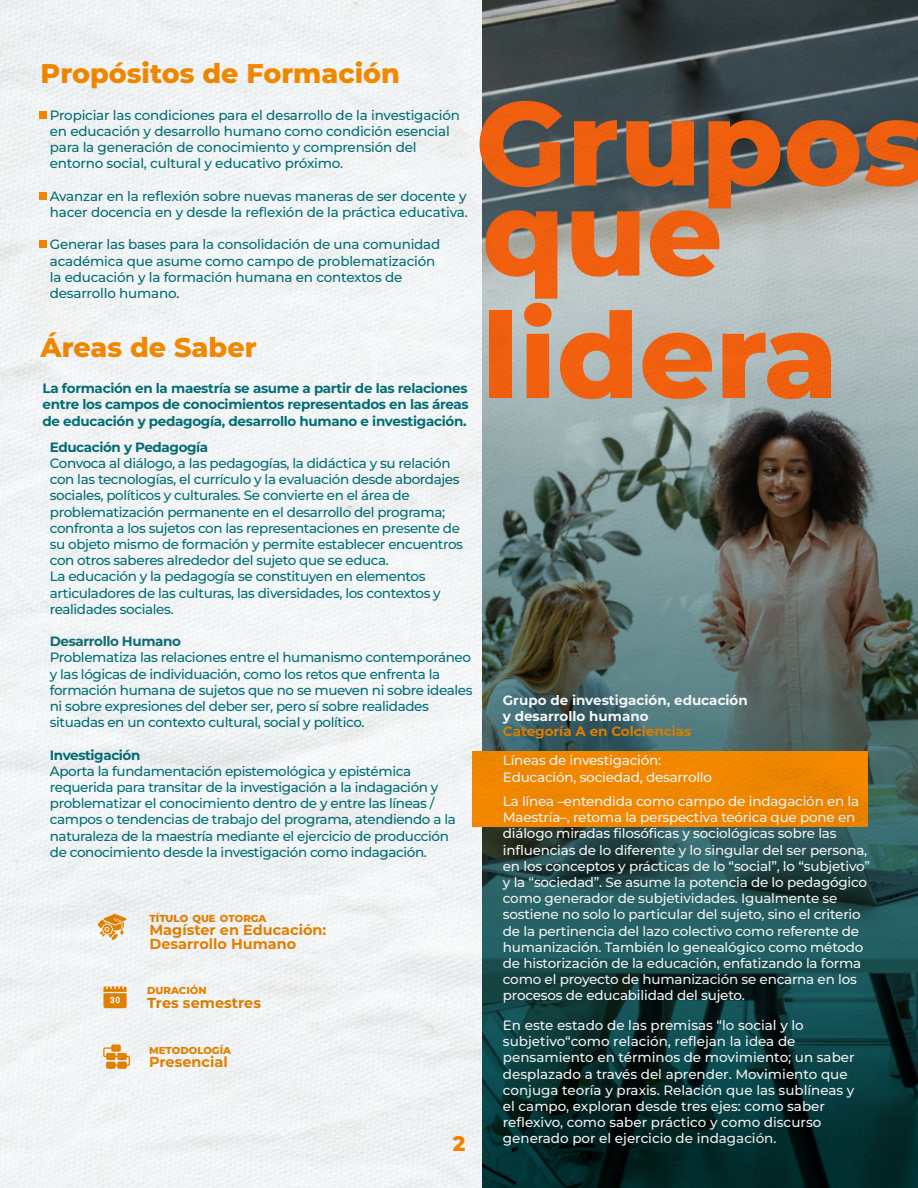
<style>
.page{position:relative;width:918px;height:1188px;background:#fff}
.page>*{position:absolute;margin:0;border:0;box-sizing:border-box;transform-origin:0 0}
.t1{font:800 118.5px/90.2px "Montserrat";color:#fc6410}
.t2{font:800 27px "Montserrat";color:#ff8e00}
.t3{font:800 21px "Montserrat";color:#ff8e00}
.t4{font:700 14.4px/13.5px "Montserrat";color:#f08700}
.t5{font:700 14.4px "Montserrat";color:#e88302}
.t6{font:500 13.5px/16.2px "Montserrat";letter-spacing:-.03em;color:#03737c}
.t7{font:500 13.5px/16.2px "Montserrat";letter-spacing:-.015em;color:#fff}
.t8{font:700 13.5px/16.2px "Montserrat";letter-spacing:-.025em;color:#03737c;text-align:justify}
.t9{font:700 13.5px/16.2px "Montserrat";color:#fff}
.t10{font:700 13.5px "Montserrat";color:#e88302}
.t11{font:700 13.5px "Montserrat";letter-spacing:-.03em;color:#03707a}
.t12{font:700 13.5px "Montserrat";letter-spacing:-.03em;color:#11727b}
.t13{font:800 10.05px "Montserrat";color:#f08700}
</style>
<div class="page">
<img style="left:0;top:0;width:918px;height:1188px">
<h2 class="t2" style="left:41px;top:56px;width:361px">Propósitos de Formación</h2>
<p class="t6" style="left:50px;top:106px;width:412px">Propiciar las condiciones para el desarrollo de la investigación en educación y desarrollo humano como condición esencial para la generación de conocimiento y comprensión del entorno social, cultural y educativo próximo.</p>
<p class="t6" style="left:50px;top:187px;width:419px">Avanzar en la reflexión sobre nuevas maneras de ser docente y hacer docencia en y desde la reflexión de la práctica educativa.</p>
<p class="t6" style="left:50px;top:236px;width:392px">Generar las bases para la consolidación de una comunidad académica que asume como campo de problematización la educación y la formación humana en contextos de desarrollo humano.</p>
<h2 class="t2" style="left:41px;top:329px;width:218px">Áreas de Saber</h2>
<p class="t8" style="left:43px;top:380px;width:428px">La formación en la maestría se asume a partir de las relaciones entre los campos de conocimientos representados en las áreas de educación y pedagogía, desarrollo humano e investigación.</p>
<h1 class="t1" style="left:476px;top:95px;width:453px">Grupos que</h1>
<h1 class="t1" style="left:482px;top:308px;width:357px">lidera</h1>
<p class="t11" style="left:50px;top:438px;width:160px">Educación y Pedagogía</p>
<p class="t6" style="left:50px;top:455px;width:415px">Convoca al diálogo, a las pedagogías, la didáctica y su relación con las tecnologías, el currículo y la evaluación desde abordajes sociales, políticos y culturales. Se convierte en el área de problematización permanente en el desarrollo del programa; confronta a los sujetos con las representaciones en presente de su objeto mismo de formación y permite establecer encuentros con otros saberes alrededor del sujeto que se educa.<br>La educación y la pedagogía se constituyen en elementos articuladores de las culturas, las diversidades, los contextos y realidades sociales.</p>
<p class="t12" style="left:50px;top:632px;width:133px">Desarrollo Humano</p>
<p class="t6" style="left:50px;top:649px;width:424px">Problematiza las relaciones entre el humanismo contemporáneo y las lógicas de individuación, como los retos que enfrenta la formación humana de sujetos que no se mueven ni sobre ideales ni sobre expresiones del deber ser, pero sí sobre realidades situadas en un contexto cultural, social y político.</p>
<p class="t8" style="left:50px;top:746px;width:92px">Investigación</p>
<p class="t6" style="left:50px;top:763px;width:407px">Aporta la fundamentación epistemológica y epistémica requerida para transitar de la investigación a la indagación y problematizar el conocimiento dentro de y entre las líneas / campos o tendencias de trabajo del programa, atendiendo a la naturaleza de la maestría mediante el ejercicio de producción de conocimiento desde la investigación como indagación.</p>
<p class="t13" style="left:149px;top:911px;width:119px">TÍTULO QUE OTORGA</p>
<p class="t4" style="left:149px;top:923px;width:178px">Magíster en Educación:<br>Desarrollo Humano</p>
<p class="t13" style="left:147px;top:984px;width:61px">DURACIÓN</p>
<p class="t5" style="left:147px;top:993px;width:115px">Tres semestres</p>
<p class="t13" style="left:149px;top:1043px;width:84px">METODOLOGÍA</p>
<p class="t4" style="left:149px;top:1055px;width:80px">Presencial</p>
<h3 class="t3" style="left:453px;top:1129px;width:14px">2</h3>
<p class="t9" style="left:503px;top:692px;width:246px">Grupo de investigación, educación y desarrollo humano</p>
<p class="t10" style="left:503px;top:722px;width:190px">Categoría A en Colciencias</p>
<p class="t7" style="left:503px;top:752px;width:211px">Líneas de investigación:<br>Educación, sociedad, desarrollo</p>
<p class="t7" style="left:503px;top:793px;width:369px">La línea –entendida como campo de indagación en la Maestría–, retoma la perspectiva teórica que pone en diálogo miradas filosóficas y sociológicas sobre las influencias de lo diferente y lo singular del ser persona, en los conceptos y prácticas de lo “social”, lo “subjetivo” y la “sociedad”. Se asume la potencia de lo pedagógico como generador de subjetividades. Igualmente se sostiene no solo lo particular del sujeto, sino el criterio de la pertinencia del lazo colectivo como referente de humanización. También lo genealógico como método de historización de la educación, enfatizando la forma como el proyecto de humanización se encarna en los procesos de educabilidad del sujeto.</p>
<p class="t7" style="left:503px;top:1017px;width:353px">En este estado de las premisas “lo social y lo subjetivo“como relación, reflejan la idea de pensamiento en términos de movimiento; un saber desplazado a través del aprender. Movimiento que conjuga teoría y praxis. Relación que las sublíneas y el campo, exploran desde tres ejes: como saber reflexivo, como saber práctico y como discurso generado por el ejercicio de indagación.</p>
</div>
